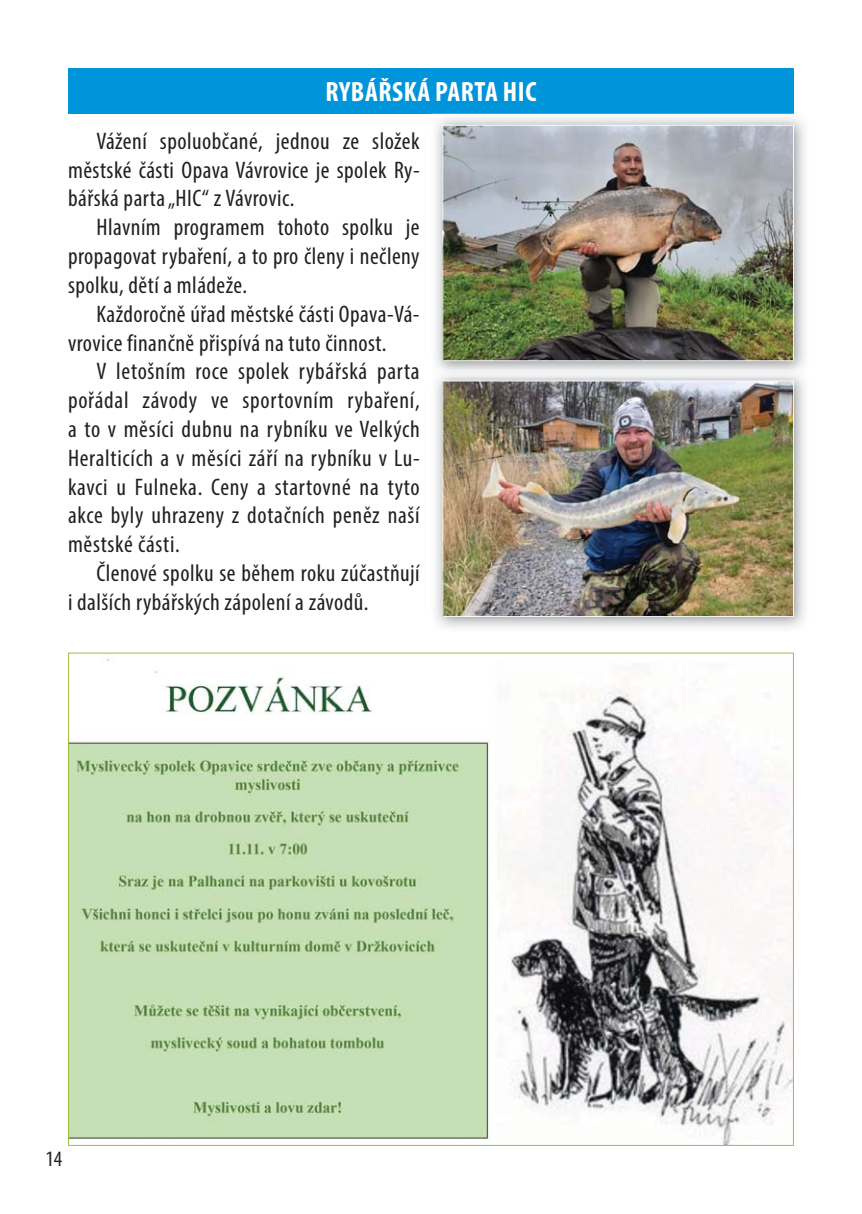
<style>
.page{position:relative;width:862px;height:1214px;background:#fff}
.page>*{position:absolute;margin:0;border:0;box-sizing:border-box;transform-origin:0 0}
.t1{font:700 condensed 28px "Myriad Pro";letter-spacing:.02em;color:#fff}
.t2{font:condensed 24px/28.8px "Myriad Pro";letter-spacing:.02em;color:#231f20;text-align:justify}
.t3{font:condensed 22px "Myriad Pro";color:#231f20}
</style>
<div class="page">
<svg style="left:68px;top:652px;width:726px;height:493px"></svg>
<div style="left:68px;top:68px;width:726px;height:45px;background:#0095da"></div>
<img style="left:442px;top:125px;width:352px;height:236px">
<div style="left:437px;top:369px;width:367px;height:7px;background:#f1f1f2"></div>
<img style="left:442px;top:380px;width:352px;height:237px">
<p class="t1" style="left:325px;top:75px;width:212px">RYBÁŘSKÁ PARTA HIC</p>
<p class="t2" style="left:68px;top:129px;width:353px;text-indent:28px">Vážení spoluobčané, jednou ze složek městské části Opava Vávrovice je spolek Ry&shy;bářská parta „HIC“ z Vávrovic.</p>
<p class="t2" style="left:68px;top:215px;width:353px;text-indent:28px">Hlavním programem tohoto spolku je propagovat rybaření, a to pro členy i nečleny spolku, dětí a mládeže.</p>
<p class="t2" style="left:68px;top:302px;width:353px;text-indent:28px">Každoročně úřad městské části Opava-Vá&shy;vrovice finančně přispívá na tuto činnost.</p>
<p class="t2" style="left:68px;top:359px;width:353px;text-indent:28px">V letošním roce spolek rybářská parta pořádal závody ve sportovním rybaření, a to v měsíci dubnu na rybníku ve Velkých Heralticích a v měsíci září na rybníku v Lu&shy;kavci u Fulneka. Ceny a startovné na tyto akce byly uhrazeny z dotačních peněz naší městské části.</p>
<p class="t2" style="left:68px;top:561px;width:353px;text-indent:28px">Členové spolku se během roku zúčastňují i dalších rybářských zápolení a závodů.</p>
<p class="t3" style="left:45px;top:1150px;width:18px">14</p>
</div>
